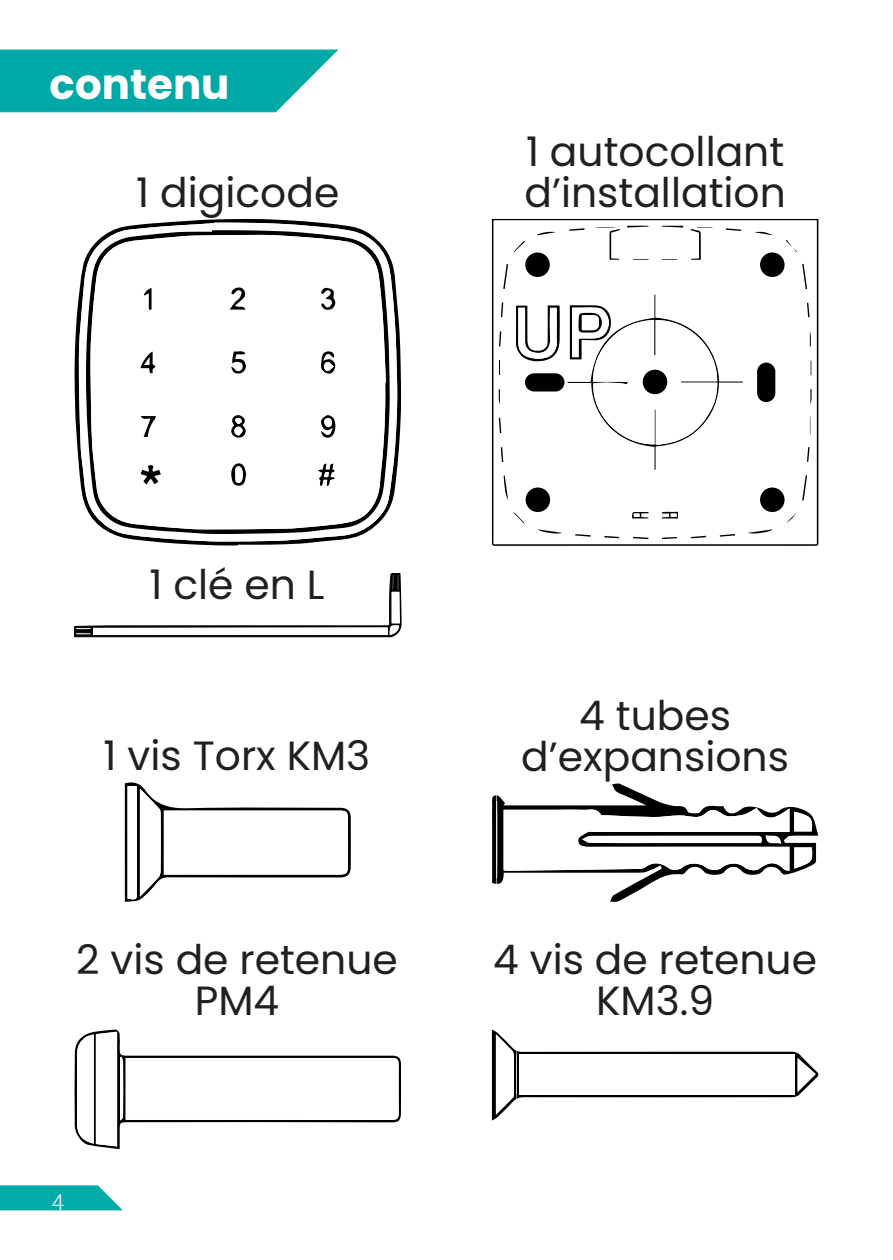
<style>
.page{position:relative;width:893px;height:1260px;background:#fff}
.page>*{position:absolute;margin:0;border:0;box-sizing:border-box;transform-origin:0 0}
.Titre_partie{font:700 42px "Poppins";color:#fff}
.Sous_titre{font:40.95px/40.9px "Poppins";color:#231f20;text-align:center}
.t1{font:300 22.05px "Roboto";color:#fff}
</style>
<div class="page">
<svg style="left:0;top:1185px;width:123px;height:25px;background:#1db4b3"></svg>
<svg style="left:0;top:49px;width:339px;height:64px;background:#1cb2b0"></svg>
<svg style="left:75px;top:219px;width:326px;height:327px"></svg>
<svg style="left:79px;top:223px;width:318px;height:319px"></svg>
<svg style="left:86px;top:230px;width:304px;height:304px"></svg>
<svg style="left:90px;top:235px;width:296px;height:295px"></svg>
<svg style="left:141px;top:465px;width:20px;height:20px"></svg>
<svg style="left:230px;top:414px;width:17px;height:25px"></svg>
<svg style="left:321px;top:414px;width:15px;height:25px"></svg>
<svg style="left:321px;top:351px;width:15px;height:23px"></svg>
<svg style="left:231px;top:350px;width:16px;height:24px"></svg>
<svg style="left:230px;top:286px;width:16px;height:24px"></svg>
<svg style="left:321px;top:287px;width:15px;height:23px"></svg>
<svg style="left:141px;top:416px;width:15px;height:21px"></svg>
<svg style="left:144px;top:288px;width:8px;height:22px"></svg>
<div style="left:234px;top:426px;width:9px;height:9px;background:#fff;border-radius:50%"></div>
<div style="left:235px;top:418px;width:7px;height:6px;background:#fff;border-radius:50%"></div>
<svg style="left:318px;top:464px;width:19px;height:22px"></svg>
<div style="left:324px;top:418px;width:8px;height:10px;background:#fff;border-radius:50%"></div>
<svg style="left:323px;top:361px;width:11px;height:11px"></svg>
<svg style="left:231px;top:462px;width:15px;height:24px"></svg>
<svg style="left:141px;top:352px;width:15px;height:22px"></svg>
<svg style="left:494px;top:220px;width:323px;height:324px"></svg>
<svg style="left:802px;top:475px;width:5px;height:26px"></svg>
<svg style="left:802px;top:264px;width:5px;height:25px"></svg>
<svg style="left:748px;top:529px;width:25px;height:6px"></svg>
<svg style="left:537px;top:529px;width:25px;height:6px"></svg>
<svg style="left:503px;top:264px;width:5px;height:25px"></svg>
<svg style="left:504px;top:475px;width:4px;height:25px"></svg>
<svg style="left:627px;top:226px;width:21px;height:2px"></svg>
<svg style="left:662px;top:226px;width:21px;height:2px"></svg>
<svg style="left:537px;top:231px;width:19px;height:4px"></svg>
<svg style="left:754px;top:231px;width:19px;height:4px"></svg>
<svg style="left:633px;top:259px;width:16px;height:1px"></svg>
<svg style="left:662px;top:259px;width:15px;height:1px"></svg>
<svg style="left:575px;top:534px;width:16px;height:3px"></svg>
<svg style="left:501px;top:447px;width:2px;height:15px"></svg>
<svg style="left:726px;top:228px;width:15px;height:3px"></svg>
<svg style="left:786px;top:240px;width:11px;height:12px"></svg>
<svg style="left:501px;top:302px;width:2px;height:15px"></svg>
<svg style="left:810px;top:389px;width:2px;height:15px"></svg>
<svg style="left:690px;top:227px;width:22px;height:33px"></svg>
<svg style="left:498px;top:389px;width:2px;height:15px"></svg>
<svg style="left:569px;top:228px;width:15px;height:3px"></svg>
<svg style="left:499px;top:418px;width:2px;height:15px"></svg>
<svg style="left:720px;top:534px;width:15px;height:3px"></svg>
<svg style="left:633px;top:537px;width:15px;height:2px"></svg>
<svg style="left:499px;top:361px;width:1px;height:14px"></svg>
<svg style="left:811px;top:361px;width:1px;height:14px"></svg>
<svg style="left:810px;top:415px;width:1px;height:21px"></svg>
<svg style="left:499px;top:331px;width:2px;height:16px"></svg>
<svg style="left:595px;top:227px;width:25px;height:33px"></svg>
<svg style="left:604px;top:536px;width:15px;height:2px"></svg>
<svg style="left:691px;top:536px;width:15px;height:2px"></svg>
<svg style="left:810px;top:331px;width:2px;height:15px"></svg>
<svg style="left:662px;top:537px;width:15px;height:2px"></svg>
<svg style="left:807px;top:303px;width:3px;height:14px"></svg>
<svg style="left:786px;top:513px;width:10px;height:10px"></svg>
<svg style="left:513px;top:241px;width:12px;height:11px"></svg>
<svg style="left:807px;top:447px;width:2px;height:15px"></svg>
<svg style="left:514px;top:513px;width:11px;height:11px"></svg>
<svg style="left:516px;top:305px;width:44px;height:58px"></svg>
<svg style="left:632px;top:512px;width:16px;height:6px"></svg>
<svg style="left:662px;top:512px;width:16px;height:6px"></svg>
<svg style="left:568px;top:295px;width:175px;height:175px"></svg>
<div style="left:525px;top:252px;width:25px;height:25px;background:#000;border-radius:50%"></div>
<div style="left:760px;top:252px;width:25px;height:25px;background:#000;border-radius:50%"></div>
<div style="left:760px;top:488px;width:25px;height:24px;background:#000;border-radius:50%"></div>
<div style="left:526px;top:488px;width:24px;height:24px;background:#000;border-radius:50%"></div>
<div style="left:643px;top:370px;width:24px;height:24px;background:#000;border-radius:50%"></div>
<div style="left:525px;top:373px;width:39px;height:19px;background:#000;border-radius:9px"></div>
<div style="left:757px;top:363px;width:18px;height:39px;background:#000;border-radius:9px"></div>
<svg style="left:74px;top:573px;width:327px;height:64px"></svg>
<svg style="left:74px;top:1030px;width:327px;height:119px"></svg>
<svg style="left:125px;top:782px;width:226px;height:120px"></svg>
<svg style="left:492px;top:1030px;width:326px;height:91px"></svg>
<svg style="left:492px;top:783px;width:326px;height:119px"></svg>
<p class="Titre_partie" style="left:50px;top:60px;width:182px">contenu</p>
<p class="Sous_titre" style="left:136px;top:172px;width:205px">1 digicode</p>
<p class="Sous_titre" style="left:524px;top:131px;width:263px;text-align:left">1 autocollant d’installation</p>
<p class="Sous_titre" style="left:149px;top:564px;width:176px">1 clé en L</p>
<p class="Sous_titre" style="left:104px;top:735px;width:268px">1 vis Torx KM3</p>
<p class="Sous_titre" style="left:76px;top:939px;width:323px">2 vis de retenue<br>PM4</p>
<p class="t1" style="left:52px;top:1187px;width:14px">4</p>
<p class="Sous_titre" style="left:521px;top:696px;width:269px">4 tubes d’expansions</p>
<p class="Sous_titre" style="left:493px;top:939px;width:325px">4 vis de retenue<br>KM3.9</p>
</div>
